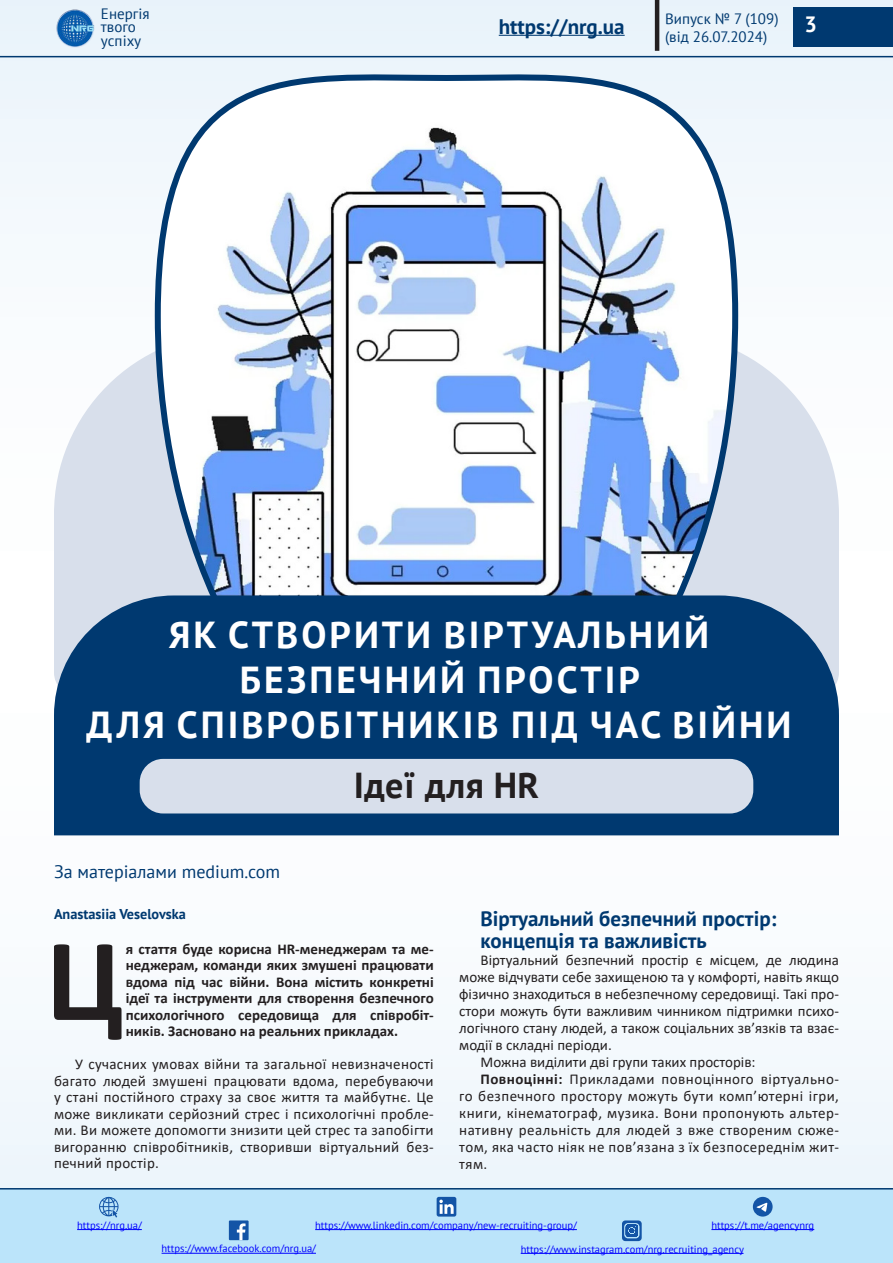
<style>
.page{position:relative;width:893px;height:1263px;background:#fff}
.page>*{position:absolute;margin:0;border:0;box-sizing:border-box;transform-origin:0 0}
.t1{font:700 37.5px/45px "PT Sans";letter-spacing:.08em;color:#fff;text-align:center}
.t2{font:700 36px "PT Sans";letter-spacing:.01em;color:#231f20}
.t3{font:700 22.05px "PT Sans";color:#fff}
.t4{font:700 21px/21.6px "PT Sans";color:#003970}
.t5{font:18px "PT Sans";color:#003970}
.t6{font:15px/17.1px "Calibri";letter-spacing:.02em;color:#231f20;text-align:justify}
.t7{font:700 15px/16.5px "Calibri";color:#231f20;text-align:justify}
.t8{font:15px/13.5px "PT Sans";color:#003970}
.t9{font:15px "Calibri";color:#231f20}
.t10{font:700 14.25px "PT Sans";color:#003970}
.t11{font:10.5px "PT Sans";color:#00f}
.s1{font-weight:700}
</style>
<div class="page">
<div style="left:0;top:0;width:893px;height:631px;background:#f2f8fc"></div>
<div style="left:0;top:632px;width:893px;height:631px;background:#f6fafd"></div>
<svg style="left:0;top:55px;width:1px;height:576px"></svg>
<hr style="left:0;top:632px;width:1px;height:631px;background:#fafcfe">
<div style="left:0;top:1189px;width:893px;height:74px;background:#bbe4fa"></div>
<svg style="left:99px;top:1197px;width:20px;height:20px"></svg>
<div style="left:229px;top:1220px;width:20px;height:20px;background:#1354a6"></div>
<svg style="left:237px;top:1223px;width:9px;height:17px"></svg>
<div style="left:437px;top:1197px;width:19px;height:19px;background:#1354a6;border-radius:2px"></div>
<svg style="left:439px;top:1199px;width:15px;height:15px"></svg>
<svg style="left:622px;top:1220px;width:20px;height:21px"></svg>
<div style="left:753px;top:1197px;width:20px;height:19px;background:#1354a6;border-radius:50%"></div>
<svg style="left:757px;top:1203px;width:10px;height:9px"></svg>
<img style="left:56px;top:9px;width:39px;height:39px">
<hr style="left:655px;top:0;width:4px;height:51px;background:#231f20">
<div style="left:793px;top:7px;width:100px;height:40px;background:#003970"></div>
<hr style="left:0;top:56px;width:893px;height:1px;background:#003970">
<hr style="left:0;top:1188px;width:893px;height:1px;background:#003970">
<hr style="left:77px;top:1229px;width:65px;height:1px;background:#00f">
<hr style="left:315px;top:1229px;width:262px;height:1px;background:#00f">
<hr style="left:521px;top:1253px;width:222px;height:1px;background:#00f">
<hr style="left:711px;top:1229px;width:103px;height:1px;background:#00f">
<hr style="left:162px;top:1253px;width:154px;height:1px;background:#00f">
<hr style="left:499px;top:35px;width:126px;height:1px;background:#003970">
<svg style="left:54px;top:353px;width:785px;height:242px;fill:#d8dfeb"></svg>
<svg style="left:152px;top:55px;width:589px;height:540px"></svg>
<div style="left:54px;top:595px;width:785px;height:240px;background:#003970"></div>
<div style="left:140px;top:759px;width:613px;height:54px;background:#d8dfeb;border-radius:23px"></div>
<svg style="left:54px;top:944px;width:68px;height:96px"></svg>
<p class="t8" style="left:101px;top:6px;width:50px">Енергія твого успіху</p>
<p class="t8" style="left:665px;top:9px;width:115px;line-height:18px">Випуск № 7 (109) (від 26.07.2024)</p>
<h3 class="t3" style="left:804px;top:10px;width:14px">3</h3>
<h3 class="t4" style="left:499px;top:15px;width:127px">https://nrg.ua</h3>
<p class="t1" style="left:87px;top:611px;width:706px">ЯК СТВОРИТИ ВІРТУАЛЬНИЙ<br>БЕЗПЕЧНИЙ ПРОСТІР<br>ДЛЯ СПІВРОБІТНИКІВ ПІД ЧАС ВІЙНИ</p>
<p class="t2" style="left:354px;top:761px;width:187px">Ідеї для HR</p>
<p class="t5" style="left:54px;top:860px;width:228px">За матеріалами medium.com</p>
<p class="t10" style="left:54px;top:905px;width:133px">Anastasiia Veselovska</p>
<p class="t7" style="left:126px;top:940px;width:309px">я стаття буде корисна HR-менеджерам та ме&shy;неджерам, команди яких змушені працювати вдома під час війни. Вона містить конкретні ідеї та інструменти для створення безпечного психологічного середовища для співробіт&shy;ників. Засновано на реальних прикладах.</p>
<p class="t6" style="left:54px;top:1056px;width:381px;line-height:16.5px;text-indent:21px">У сучасних умовах війни та загальної невизначеності багато людей змушені працювати вдома, перебуваючи у стані постійного страху за своє життя та майбутнє. Це може викликати серйозний стрес і психологічні пробле&shy;ми. Ви можете допомогти знизити цей стрес та запобігти вигоранню співробітників, створивши віртуальний без&shy;печний простір.</p>
<p class="t4" style="left:480px;top:907px;width:297px">Віртуальний безпечний простір: концепція та важливість</p>
<p class="t6" style="left:459px;top:951px;width:381px;text-indent:21px">Віртуальний безпечний простір є місцем, де людина може відчувати себе захищеною та у комфорті, навіть якщо фізично знаходиться в небезпечному середовищі. Такі про&shy;стори можуть бути важливим чинником підтримки психо&shy;логічного стану людей, а також соціальних зв’язків та взає&shy;модії в складні періоди.</p>
<p class="t9" style="left:480px;top:1052px;width:277px">Можна виділити дві групи таких просторів:</p>
<p class="t6" style="left:459px;top:1070px;width:381px;text-indent:21px"><span class="s1">Повноцінні:</span> Прикладами повноцінного віртуально&shy;го безпечного простору можуть бути комп’ютерні ігри, книги, кінематограф, музика. Вони пропонують альтер&shy;нативну реальність для людей з вже створеним сюже&shy;том, яка часто ніяк не пов’язана з їх безпосереднім жит&shy;тям.</p>
<p class="t11" style="left:77px;top:1218px;width:66px">https://nrg.ua/</p>
<p class="t11" style="left:315px;top:1218px;width:263px">https://www.linkedin.com/company/new-recruiting-group/</p>
<p class="t11" style="left:521px;top:1242px;width:225px">https://www.instagram.com/nrg.recruiting_agency</p>
<p class="t11" style="left:711px;top:1218px;width:104px">https://t.me/agencynrg</p>
<p class="t11" style="left:162px;top:1242px;width:156px">https://www.facebook.com/nrg.ua/</p>
</div>
